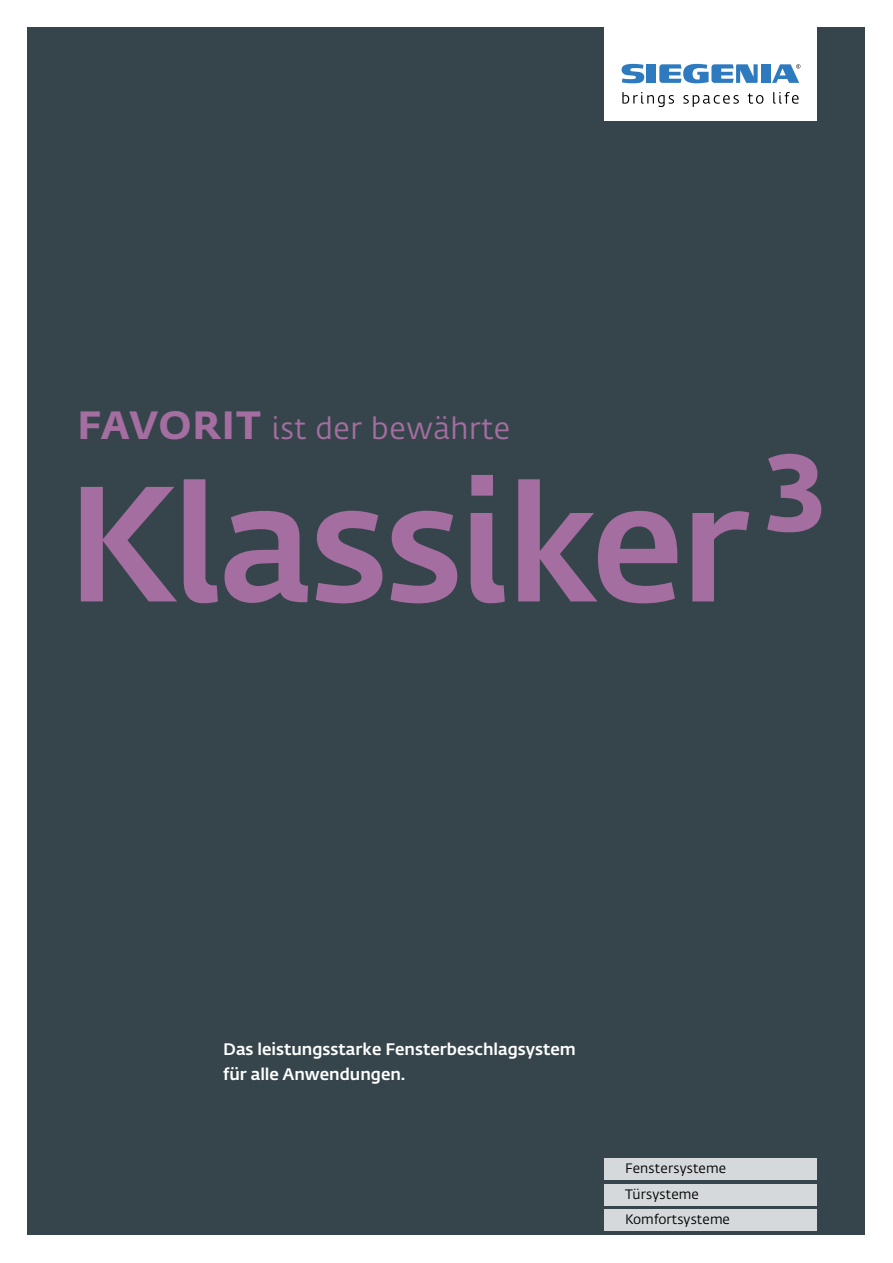
<style>
.page{position:relative;width:893px;height:1263px;background:#fff}
.page>*{position:absolute;margin:0;border:0;box-sizing:border-box;transform-origin:0 0}
.t1{font:500 162px "Fedra Sans Alt Pro";letter-spacing:-.02em;color:#a46ea0}
.t2{font:30px "Fedra Sans Alt Pro";letter-spacing:.02em;color:#a46ea0}
.t3{font:500 16.5px/25.5px "Fedra Sans Alt Pro";color:#fff}
.t4{font:13.5px/25.5px "Fedra Sans Alt Pro";letter-spacing:.015em;color:#000}
.s1{font-weight:700;font-size:39px}
</style>
<div class="page">
<div style="left:28px;top:28px;width:837px;height:1207px;background:#36454b"></div>
<div style="left:604px;top:1210px;width:212px;height:21px;background:#d6d9db"></div>
<div style="left:604px;top:1184px;width:212px;height:21px;background:#d6d9db"></div>
<div style="left:604px;top:1159px;width:212px;height:21px;background:#d6d9db"></div>
<div style="left:604px;top:18px;width:212px;height:102px;background:#fff"></div>
<svg style="left:622px;top:92px;width:52px;height:15px"></svg>
<svg style="left:683px;top:95px;width:56px;height:12px"></svg>
<svg style="left:748px;top:94px;width:15px;height:10px"></svg>
<svg style="left:773px;top:92px;width:26px;height:12px"></svg>
<div style="left:646px;top:64px;width:10px;height:19px;background:#2e7abf"></div>
<svg style="left:622px;top:64px;width:22px;height:19px"></svg>
<div style="left:761px;top:64px;width:9px;height:19px;background:#2e7abf"></div>
<svg style="left:659px;top:64px;width:99px;height:19px"></svg>
<svg style="left:772px;top:64px;width:28px;height:19px"></svg>
<h2 class="t2" style="left:78px;top:407px;width:434px"><span class="s1">FAVORIT</span> ist der bewährte</h2>
<h1 class="t1" style="left:66px;top:421px;width:762px">Klassiker<sup>3</sup></h1>
<p class="t3" style="left:223px;top:1035px;width:354px">Das leistungsstarke Fensterbeschlagsystem für alle Anwendungen.</p>
<p class="t4" style="left:625px;top:1155px;width:106px">Fenstersysteme<br>Türsysteme<br>Komfortsysteme</p>
</div>
